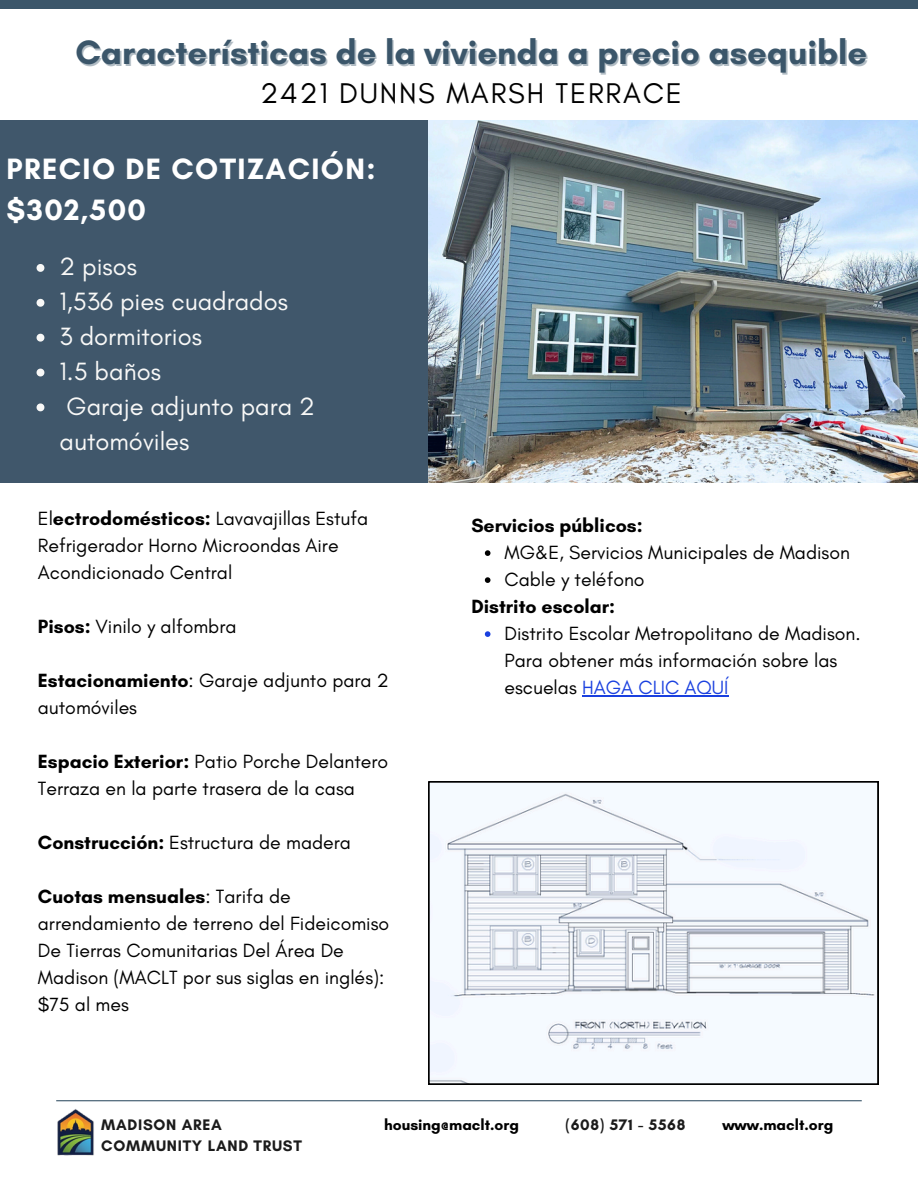
<style>
.page{position:relative;width:918px;height:1188px;background:#fff}
.page>*{position:absolute;margin:0;border:0;box-sizing:border-box;transform-origin:0 0}
.t1{font:700 34.5px "Glacial Indifference";color:#3b566a}
.t2{font:700 30px/41.7px "Glacial Indifference";letter-spacing:.045em;color:#fff}
.t3{font:29.1px "Glacial Indifference";letter-spacing:.06em;color:#000}
.t4{font:25.5px/34.8px "Glacial Indifference";color:#f8f8f7}
.t5{font:19.5px/27px "Glacial Indifference";color:#000}
.t6{font:700 19.5px "Glacial Indifference";color:#000}
.t7{font:700 15.6px "Glacial Indifference";letter-spacing:.045em;color:#1b1b1b}
.t8{font:700 15.6px "Glacial Indifference";color:#000}
.s1{font-weight:700}
.s2{color:#1a40df}
</style>
<div class="page">
<hr style="left:56px;top:1100px;width:806px;height:1px;background:#3b566a">
<img style="left:57px;top:1109px;width:37px;height:47px">
<div style="left:0;top:120px;width:467px;height:363px;background:#40576b"></div>
<div style="left:0;top:0;width:918px;height:9px;background:#3b566a"></div>
<img style="left:429px;top:120px;width:489px;height:363px">
<svg style="left:485px;top:550px;width:5px;height:6px"></svg>
<svg style="left:485px;top:577px;width:5px;height:6px"></svg>
<svg style="left:485px;top:631px;width:5px;height:6px"></svg>
<hr style="left:582px;top:695px;width:146px;height:2px;background:#1a40df">
<svg style="left:37px;top:264px;width:7px;height:8px"></svg>
<svg style="left:37px;top:299px;width:7px;height:8px"></svg>
<svg style="left:37px;top:334px;width:7px;height:8px"></svg>
<svg style="left:37px;top:369px;width:7px;height:7px"></svg>
<svg style="left:37px;top:403px;width:7px;height:8px"></svg>
<svg style="left:429px;top:782px;width:449px;height:302px"></svg>
<h6 class="t1" style="left:75px;top:31px;width:793px">Características de la vivienda a precio asequible</h6>
<p class="t3" style="left:261px;top:75px;width:423px">2421 DUNNS MARSH TERRACE</p>
<h6 class="t2" style="left:7px;top:147px;width:371px">PRECIO DE COTIZACIÓN: $302,500</h6>
<h5 class="t4" style="left:60px;top:249px;width:79px">2 pisos</h5>
<p class="t4" style="left:60px;top:284px;width:230px">1,536 pies cuadrados</p>
<p class="t4" style="left:60px;top:319px;width:144px">3 dormitorios</p>
<h5 class="t4" style="left:60px;top:354px;width:103px">1.5 baños</h5>
<p class="t4" style="left:60px;top:388px;width:257px">Garaje adjunto para 2 automóviles</p>
<h1 class="t5" style="left:38px;top:505px;width:332px">El<span class="s1">ectrodomésticos:</span> Lavavajillas Estufa<br>Refrigerador Horno Microondas Aire<br>Acondicionado Central</h1>
<h3 class="t5" style="left:38px;top:613px;width:200px"><span class="s1">Pisos:</span> Vinilo y alfombra</h3>
<h2 class="t5" style="left:38px;top:667px;width:353px"><span class="s1">Estacionamiento</span>: Garaje adjunto para 2 automóviles</h2>
<p class="t5" style="left:38px;top:748px;width:352px"><span class="s1">Espacio Exterior:</span> Patio Porche Delantero<br>Terraza en la parte trasera de la casa</p>
<p class="t5" style="left:38px;top:829px;width:315px"><span class="s1">Construcción:</span> Estructura de madera</p>
<p class="t5" style="left:38px;top:883px;width:353px"><span class="s1">Cuotas mensuales</span>: Tarifa de arrendamiento de terreno del Fideicomiso<br>De Tierras Comunitarias Del Área De<br>Madison (MACLT por sus siglas en inglés): $75 al mes</p>
<h6 class="t6" style="left:471px;top:514px;width:173px">Servicios públicos:</h6>
<h6 class="t5" style="left:504px;top:539px;width:347px">MG&amp;E, Servicios Municipales de Madison</h6>
<p class="t5" style="left:504px;top:566px;width:142px">Cable y teléfono</p>
<p class="t6" style="left:471px;top:595px;width:145px">Distrito escolar:</p>
<p class="t5" style="left:504px;top:620px;width:358px">Distrito Escolar Metropolitano de Madison.<br>Para obtener más información sobre las escuelas <span class="s2">HAGA CLIC AQUÍ</span></p>
<h6 class="t8" style="left:384px;top:1116px;width:136px">housing@maclt.org</h6>
<h6 class="t8" style="left:722px;top:1115px;width:112px">www.maclt.org</h6>
<p class="t7" style="left:101px;top:1115px;width:122px">MADISON AREA</p>
<p class="t7" style="left:566px;top:1116px;width:121px">(608) 571 - 5568</p>
<p class="t7" style="left:101px;top:1136px;width:202px">COMMUNITY LAND TRUST</p>
</div>
